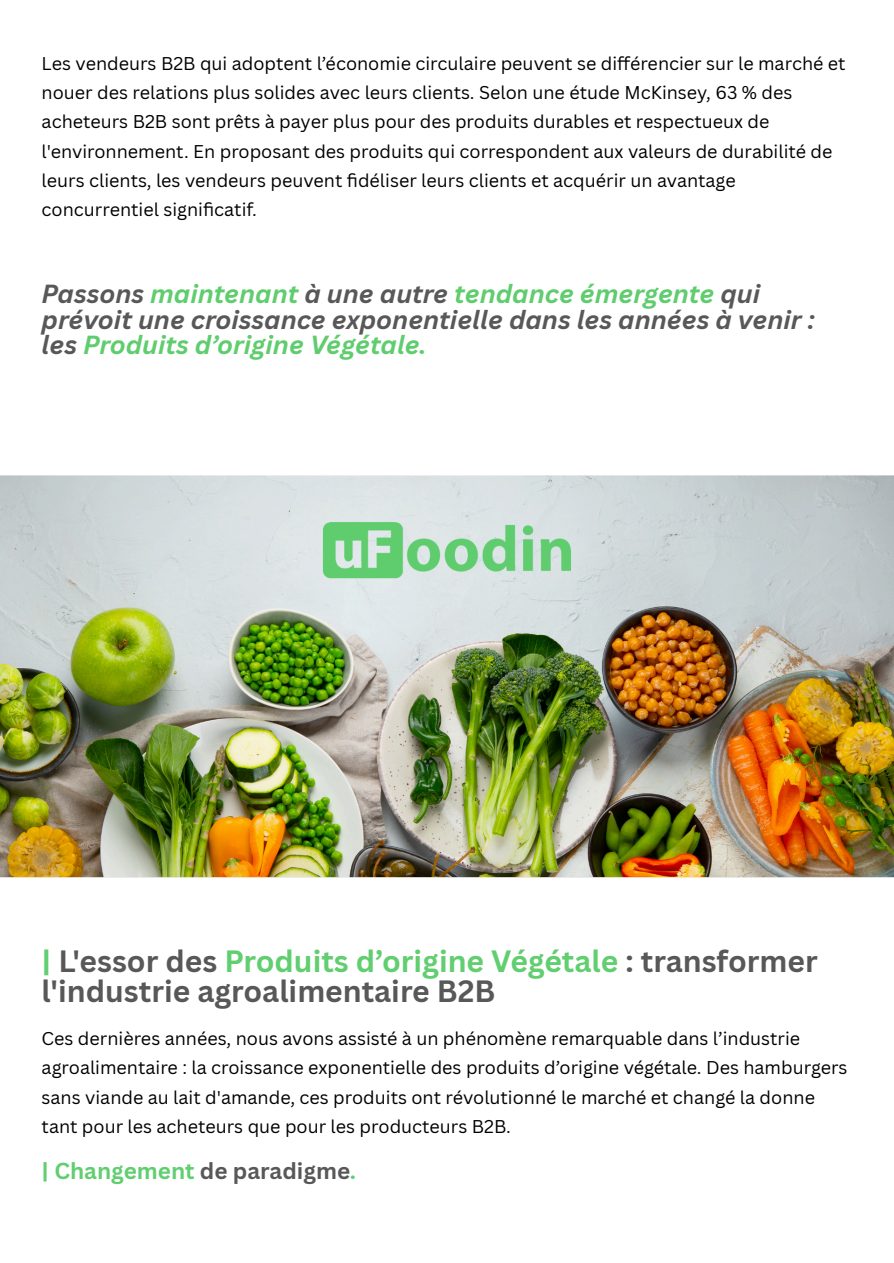
<style>
.page{position:relative;width:894px;height:1263px;background:#fff}
.page>*{position:absolute;margin:0;border:0;box-sizing:border-box;transform-origin:0 0}
.t1{font:700 30px/30.3px "Canva Sans";color:#595858}
.t2{font:italic 700 25.5px/25.8px "Canva Sans";color:#595858}
.t3{font:700 22.5px "Canva Sans";color:#61ce70}
.t4{font:18px/29.2px "Canva Sans";color:#000}
.s1{color:#5fcd6e}
.s2{color:#61ce70}
.s3{color:#595858}
</style>
<div class="page">
<img style="left:0;top:475px;width:893px;height:403px">
<p class="t4" style="left:42px;top:48px;width:805px">Les vendeurs B2B qui adoptent l’économie circulaire peuvent se différencier sur le marché et nouer des relations plus solides avec leurs clients. Selon une étude McKinsey, 63 % des acheteurs B2B sont prêts à payer plus pour des produits durables et respectueux de l'environnement. En proposant des produits qui correspondent aux valeurs de durabilité de leurs clients, les vendeurs peuvent fi déliser leurs clients et acquérir un avantage concurrentiel signifi catif.</p>
<p class="t2" style="left:42px;top:280px;width:774px">Passons <span class="s1">maintenant</span> à une autre <span class="s1">tendance émergente</span> qui prévoit une croissance exponentielle dans les années à venir : les <span class="s1">Produits d’origine Végétale.</span></p>
<h2 class="t1" style="left:42px;top:945px;width:777px"><span class="s2">|</span> L'essor des <span class="s2">Produits d’origine Végétale</span> : transformer l'industrie agroalimentaire B2B</h2>
<p class="t4" style="left:42px;top:1024px;width:807px">Ces dernières années, nous avons assisté à un phénomène remarquable dans l’industrie agroalimentaire : la croissance exponentielle des produits d’origine végétale. Des hamburgers sans viande au lait d'amande, ces produits ont révolutionné le marché et changé la donne tant pour les acheteurs que pour les producteurs B2B.</p>
<h3 class="t3" style="left:42px;top:1155px;width:316px">| Changement <span class="s3">de paradigme</span>.</h3>
</div>
